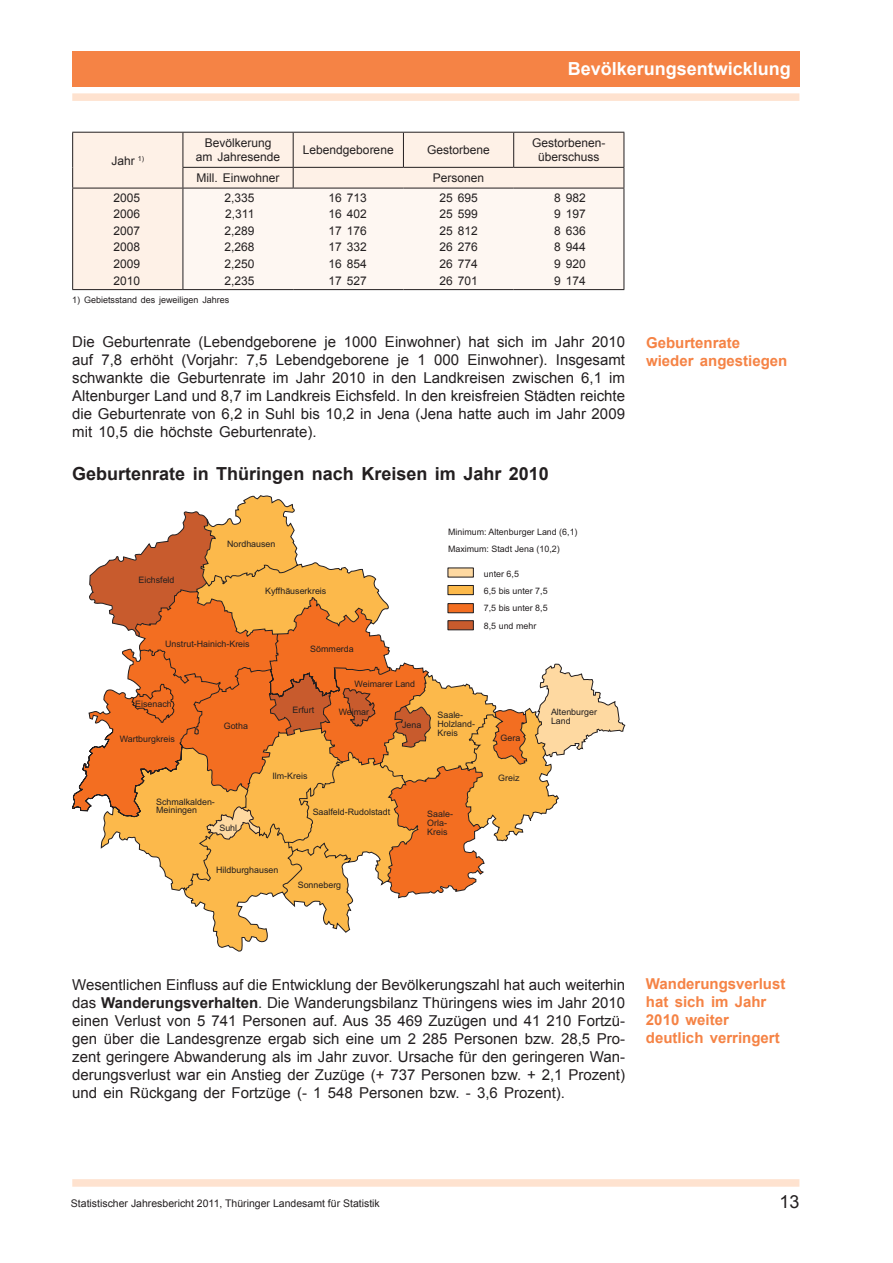
<style>
.page{position:relative;width:893px;height:1263px;background:#fff}
.page>*{position:absolute;margin:0;border:0;box-sizing:border-box;transform-origin:0 0}
.t1{font:700 18px "Arial";color:#231f20}
.t2{font:700 18px "Arial";color:#fff}
.t3{font:18px "Arial";color:#231f20}
.t4{font:15px/18px "Arial";color:#231f20;text-align:justify}
.t5{font:700 15px/18px "Arial";color:#f58345}
.t6{font:12px/14.4px "Arial";color:#231f20;text-align:center}
.t7{font:10.5px "Arial";color:#231f20}
.t8{font:9px "Arial";color:#231f20}
.t9{font:8.85px/8.9px "Arial";color:#231f20}
.s1{font-weight:700}
</style>
<div class="page">
<div style="left:72px;top:1179px;width:727px;height:8px;background:#fee2cf"></div>
<div style="left:72px;top:93px;width:727px;height:8px;background:#fee2cf"></div>
<div style="left:72px;top:51px;width:727px;height:35px;background:#f58345"></div>
<div style="left:73px;top:133px;width:551px;height:156px;background:#fef1e7"></div>
<div style="left:183px;top:188px;width:441px;height:102px;background:#fef7f2"></div>
<hr style="left:72px;top:132px;width:111px;height:1px;background:#231f20">
<hr style="left:72px;top:133px;width:1px;height:34px;background:#231f20">
<hr style="left:183px;top:132px;width:110px;height:1px;background:#231f20">
<hr style="left:183px;top:133px;width:1px;height:34px;background:#231f20">
<hr style="left:293px;top:132px;width:110px;height:1px;background:#231f20">
<hr style="left:293px;top:133px;width:1px;height:34px;background:#231f20">
<hr style="left:403px;top:132px;width:111px;height:1px;background:#231f20">
<hr style="left:403px;top:133px;width:1px;height:34px;background:#231f20">
<hr style="left:514px;top:132px;width:110px;height:1px;background:#231f20">
<hr style="left:513px;top:133px;width:1px;height:34px;background:#231f20">
<hr style="left:624px;top:133px;width:1px;height:34px;background:#231f20">
<svg style="left:72px;top:167px;width:1px;height:21px"></svg>
<hr style="left:183px;top:167px;width:110px;height:1px;background:#231f20">
<svg style="left:183px;top:168px;width:1px;height:20px"></svg>
<hr style="left:293px;top:167px;width:110px;height:1px;background:#231f20">
<svg style="left:293px;top:168px;width:1px;height:20px"></svg>
<hr style="left:403px;top:167px;width:111px;height:1px;background:#231f20">
<hr style="left:514px;top:167px;width:110px;height:1px;background:#231f20">
<svg style="left:624px;top:168px;width:1px;height:20px"></svg>
<hr style="left:72px;top:188px;width:111px;height:1px;background:#231f20">
<hr style="left:72px;top:188px;width:1px;height:101px;background:#231f20">
<hr style="left:183px;top:188px;width:110px;height:1px;background:#231f20">
<hr style="left:183px;top:188px;width:1px;height:101px;background:#231f20">
<hr style="left:293px;top:188px;width:110px;height:1px;background:#231f20">
<hr style="left:403px;top:188px;width:111px;height:1px;background:#231f20">
<hr style="left:514px;top:188px;width:110px;height:1px;background:#231f20">
<hr style="left:624px;top:188px;width:1px;height:101px;background:#231f20">
<hr style="left:72px;top:289px;width:111px;height:1px;background:#231f20">
<hr style="left:183px;top:289px;width:110px;height:1px;background:#231f20">
<hr style="left:293px;top:289px;width:110px;height:1px;background:#231f20">
<hr style="left:403px;top:289px;width:111px;height:1px;background:#231f20">
<hr style="left:514px;top:289px;width:110px;height:1px;background:#231f20">
<svg style="left:72px;top:495px;width:553px;height:456px"></svg>
<p class="t6" style="left:112px;top:153px;width:34px">Jahr <sup>1)</sup></p>
<p class="t2" style="left:568px;top:57px;width:225px">Bevölkerungsentwicklung</p>
<p class="t6" style="left:196px;top:136px;width:86px">Bevölkerung am Jahresende</p>
<p class="t6" style="left:303px;top:143px;width:92px">Lebendgeborene</p>
<p class="t6" style="left:427px;top:143px;width:64px">Gestorbene</p>
<p class="t6" style="left:532px;top:136px;width:75px">Gestorbenen&shy;überschuss</p>
<p class="t6" style="left:197px;top:171px;width:85px">Mill. Einwohner</p>
<p class="t6" style="left:433px;top:171px;width:53px">Personen</p>
<p class="t6" style="left:114px;top:191px;width:28px">2005</p>
<p class="t6" style="left:224px;top:191px;width:32px">2,335</p>
<p class="t6" style="left:329px;top:191px;width:40px">16 713</p>
<p class="t6" style="left:440px;top:191px;width:40px">25 695</p>
<p class="t6" style="left:554px;top:191px;width:33px">8 982</p>
<p class="t6" style="left:114px;top:207px;width:28px">2006</p>
<p class="t6" style="left:225px;top:207px;width:31px">2,311</p>
<p class="t6" style="left:329px;top:207px;width:40px">16 402</p>
<p class="t6" style="left:440px;top:207px;width:40px">25 599</p>
<p class="t6" style="left:554px;top:207px;width:33px">9 197</p>
<p class="t6" style="left:114px;top:224px;width:28px">2007</p>
<p class="t6" style="left:224px;top:224px;width:32px">2,289</p>
<p class="t6" style="left:329px;top:224px;width:40px">17 176</p>
<p class="t6" style="left:440px;top:224px;width:40px">25 812</p>
<p class="t6" style="left:554px;top:224px;width:33px">8 636</p>
<p class="t6" style="left:114px;top:240px;width:28px">2008</p>
<p class="t6" style="left:224px;top:240px;width:32px">2,268</p>
<p class="t6" style="left:329px;top:240px;width:40px">17 332</p>
<p class="t6" style="left:440px;top:240px;width:40px">26 276</p>
<p class="t6" style="left:554px;top:240px;width:33px">8 944</p>
<p class="t6" style="left:114px;top:257px;width:28px">2009</p>
<p class="t6" style="left:224px;top:257px;width:32px">2,250</p>
<p class="t6" style="left:329px;top:257px;width:40px">16 854</p>
<p class="t6" style="left:440px;top:257px;width:40px">26 774</p>
<p class="t6" style="left:554px;top:257px;width:33px">9 920</p>
<p class="t6" style="left:114px;top:273px;width:28px">2010</p>
<p class="t6" style="left:224px;top:273px;width:32px">2,235</p>
<p class="t6" style="left:329px;top:273px;width:40px">17 527</p>
<p class="t6" style="left:440px;top:273px;width:40px">26 701</p>
<p class="t6" style="left:554px;top:273px;width:33px">9 174</p>
<p class="t8" style="left:72px;top:294px;width:159px">1) Gebietsstand des jeweiligen Jahres</p>
<p class="t4" style="left:72px;top:333px;width:554px">Die Geburtenrate (Lebendgeborene je 1000 Einwohner) hat sich im Jahr 2010 auf 7,8 erhöht (Vorjahr: 7,5 Lebendgeborene je 1 000 Einwohner). Insgesamt schwankte die Geburtenrate im Jahr 2010 in den Landkreisen zwischen 6,1 im Altenburger Land und 8,7 im Landkreis Eichsfeld. In den kreisfreien Städten reichte die Geburtenrate von 6,2 in Suhl bis 10,2 in Jena (Jena hatte auch im Jahr 2009 mit 10,5 die höchste Geburtenrate).</p>
<p class="t1" style="left:72px;top:461px;width:478px">Geburtenrate in Thüringen nach Kreisen im Jahr 2010</p>
<p class="t9" style="left:138px;top:575px;width:38px">Eichsfeld</p>
<p class="t9" style="left:227px;top:539px;width:50px">Nordhausen</p>
<p class="t9" style="left:265px;top:586px;width:63px">Kyffhäuserkreis</p>
<p class="t9" style="left:165px;top:639px;width:86px">Unstrut-Hainich-Kreis</p>
<p class="t9" style="left:135px;top:699px;width:38px">Eisenach</p>
<p class="t9" style="left:120px;top:734px;width:57px">Wartburgkreis</p>
<p class="t9" style="left:224px;top:722px;width:26px">Gotha</p>
<p class="t9" style="left:310px;top:644px;width:45px">Sömmerda</p>
<p class="t9" style="left:355px;top:679px;width:62px">Weimarer Land</p>
<p class="t9" style="left:292px;top:706px;width:23px">Erfurt</p>
<p class="t9" style="left:339px;top:707px;width:32px">Weimar</p>
<p class="t9" style="left:272px;top:772px;width:37px">Ilm-Kreis</p>
<p class="t9" style="left:402px;top:721px;width:21px">Jena</p>
<p class="t9" style="left:448px;top:523px;width:131px;line-height:17.1px">Minimum: Altenburger Land (6,1)<br>Maximum: Stadt Jena (10,2)</p>
<p class="t9" style="left:484px;top:565px;width:65px;line-height:17.1px">unter 6,5<br>6,5 bis unter 7,5<br>7,5 bis unter 8,5<br>8,5 und mehr</p>
<p class="t9" style="left:437px;top:711px;width:39px">Saale-<br>Holzland-<br>Kreis</p>
<p class="t9" style="left:501px;top:733px;width:21px">Gera</p>
<p class="t9" style="left:498px;top:773px;width:23px">Greiz</p>
<p class="t9" style="left:551px;top:707px;width:47px">Altenburger<br>Land</p>
<p class="t9" style="left:156px;top:797px;width:60px">Schmalkalden-<br>Meiningen</p>
<p class="t9" style="left:313px;top:807px;width:79px">Saalfeld-Rudolstadt</p>
<p class="t9" style="left:219px;top:823px;width:19px">Suhl</p>
<p class="t9" style="left:216px;top:866px;width:64px">Hildburghausen</p>
<p class="t9" style="left:298px;top:881px;width:45px">Sonneberg</p>
<p class="t9" style="left:427px;top:810px;width:27px">Saale-<br>Orla-<br>Kreis</p>
<p class="t5" style="left:646px;top:334px;width:143px">Geburtenrate wieder angestiegen</p>
<p class="t4" style="left:72px;top:976px;width:554px">Wesentlichen Einfluss auf die Entwicklung der Bevölkerungszahl hat auch weiterhin das <span class="s1">Wanderungsverhalten</span>. Die Wanderungsbilanz Thüringens wies im Jahr 2010 einen Verlust von 5 741 Personen auf. Aus 35 469 Zuzügen und 41 210 Fortzü&shy;gen über die Landesgrenze ergab sich eine um 2 285 Personen bzw. 28,5 Pro&shy;zent geringere Abwanderung als im Jahr zuvor. Ursache für den geringeren Wan&shy;derungsverlust war ein Anstieg der Zuzüge (+ 737 Personen bzw. + 2,1 Prozent) und ein Rückgang der Fortzüge (- 1 548 Personen bzw. - 3,6 Prozent).</p>
<p class="t5" style="left:646px;top:975px;width:141px">Wanderungsverlust hat sich im Jahr<br>2010 weiter deutlich verringert</p>
<p class="t7" style="left:71px;top:1196px;width:310px">Statistischer Jahresbericht 2011, Thüringer Landesamt für Statistik</p>
<p class="t3" style="left:779px;top:1190px;width:22px">13</p>
</div>
